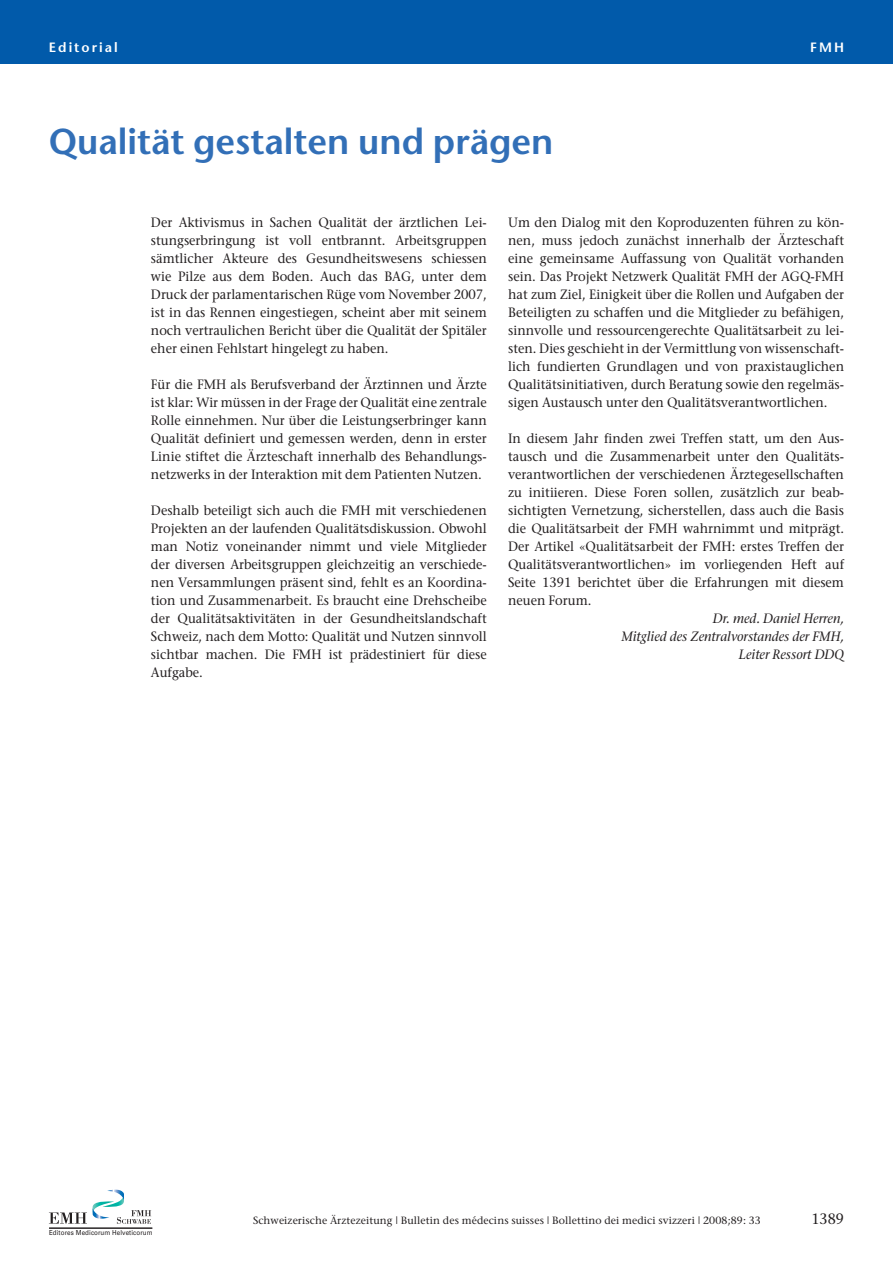
<style>
.page{position:relative;width:893px;height:1263px;background:#fff}
.page>*{position:absolute;margin:0;border:0;box-sizing:border-box;transform-origin:0 0}
.t1{font:600 36px "Stone Sans";color:#326fb7}
.t2{font:15px "Stone Serif";color:#231f20;scale:.95 1}
.t3{font:13.5px/18px "Stone Serif";color:#231f20;text-align:justify;scale:.95 1}
.t4{font:italic 13.5px/18px "Stone Serif";color:#231f20;text-align:right;scale:.95 1}
.t5{font:600 13.5px "Stone Sans";letter-spacing:.15em;color:#fff}
.t6{font:10.5px "Stone Serif";letter-spacing:.01em;color:#231f20}
.t7{font:6.9px "Univers";letter-spacing:.015em;color:#231f20;scale:.9 1}
</style>
<div class="page">
<div style="left:0;top:0;width:893px;height:64px;background:#015aaa"></div>
<svg style="left:49px;top:1189px;width:102px;height:35px"></svg>
<hr style="left:49px;top:1228px;width:103px;height:1px;background:#231f20">
<p class="t5" style="left:49px;top:42px;width:70px">Editorial</p>
<p class="t5" style="left:810px;top:42px;width:35px">FMH</p>
<h1 class="t1" style="left:49px;top:128px;width:506px">Qualität gestalten und prägen</h1>
<p class="t3" style="left:151px;top:215px;width:355px">Der Aktivismus in Sachen Qualität der ärztlichen Lei&shy;stungserbringung ist voll entbrannt. Arbeitsgruppen sämtlicher Akteure des Gesundheitswesens schiessen wie Pilze aus dem Boden. Auch das BAG, unter dem Druck der parlamentarischen Rüge vom November 2007, ist in das Rennen eingestiegen, scheint aber mit seinem noch vertraulichen Bericht über die Qualität der Spitäler eher einen Fehlstart hingelegt zu haben.</p>
<p class="t3" style="left:151px;top:377px;width:355px">Für die FMH als Berufsverband der Ärztinnen und Ärzte ist klar: Wir müssen in der Frage der Qualität eine zentrale Rolle einnehmen. Nur über die Leistungserbringer kann Qualität definiert und gemessen werden, denn in erster Linie stiftet die Ärzteschaft innerhalb des Behandlungs&shy;netzwerks in der Interaktion mit dem Patienten Nutzen.</p>
<p class="t3" style="left:151px;top:503px;width:355px">Deshalb beteiligt sich auch die FMH mit verschiedenen Projekten an der laufenden Qualitätsdiskussion. Obwohl man Notiz voneinander nimmt und viele Mitglieder der diversen Arbeitsgruppen gleichzeitig an verschiede&shy;nen Versammlungen präsent sind, fehlt es an Koordina&shy;tion und Zusammenarbeit. Es braucht eine Drehscheibe der Qualitätsaktivitäten in der Gesundheitslandschaft Schweiz, nach dem Motto: Qualität und Nutzen sinnvoll sichtbar machen. Die FMH ist prädestiniert für diese Aufgabe.</p>
<p class="t3" style="left:508px;top:215px;width:355px">Um den Dialog mit den Koproduzenten führen zu kön&shy;nen, muss jedoch zunächst innerhalb der Ärzteschaft eine gemeinsame Auffassung von Qualität vorhanden sein. Das Projekt Netzwerk Qualität FMH der AGQ-FMH hat zum Ziel, Einigkeit über die Rollen und Aufgaben der Beteiligten zu schaffen und die Mitglieder zu befähigen, sinnvolle und ressourcengerechte Qualitätsarbeit zu lei&shy;sten. Dies geschieht in der Vermittlung von wissenschaft&shy;lich fundierten Grundlagen und von praxistauglichen Qualitätsinitiativen, durch Beratung sowie den regelmäs&shy;sigen Austausch unter den Qualitätsverantwortlichen.</p>
<p class="t3" style="left:508px;top:430px;width:355px">In diesem Jahr finden zwei Treffen statt, um den Aus&shy;tausch und die Zusammenarbeit unter den Qualitäts - verantwortlichen der verschiedenen Ärztegesellschaften zu initiieren. Diese Foren sollen, zusätzlich zur beab - sichtigten Vernetzung, sicherstellen, dass auch die Basis die Qualitätsarbeit der FMH wahrnimmt und mitprägt.<br>Der Artikel «Qualitätsarbeit der FMH: erstes Treffen der Qualitätsverantwortlichen» im vorliegenden Heft auf Seite 1391 berichtet über die Erfahrungen mit diesem neuen Forum.</p>
<p class="t4" style="left:621px;top:610px;width:236px">Dr. med. Daniel Herren,<br>Mitglied des Zentralvorstandes der FMH,<br>Leiter Ressort DDQ</p>
<p class="t7" style="left:49px;top:1229px;width:117px">Editores Medicorum Helveticorum</p>
<p class="t6" style="left:253px;top:1216px;width:509px">Schweizerische Ärztezeitung | Bulletin des médecins suisses | Bollettino dei medici svizzeri | 2008;89: 33</p>
<p class="t2" style="left:811px;top:1213px;width:36px">1389</p>
</div>
